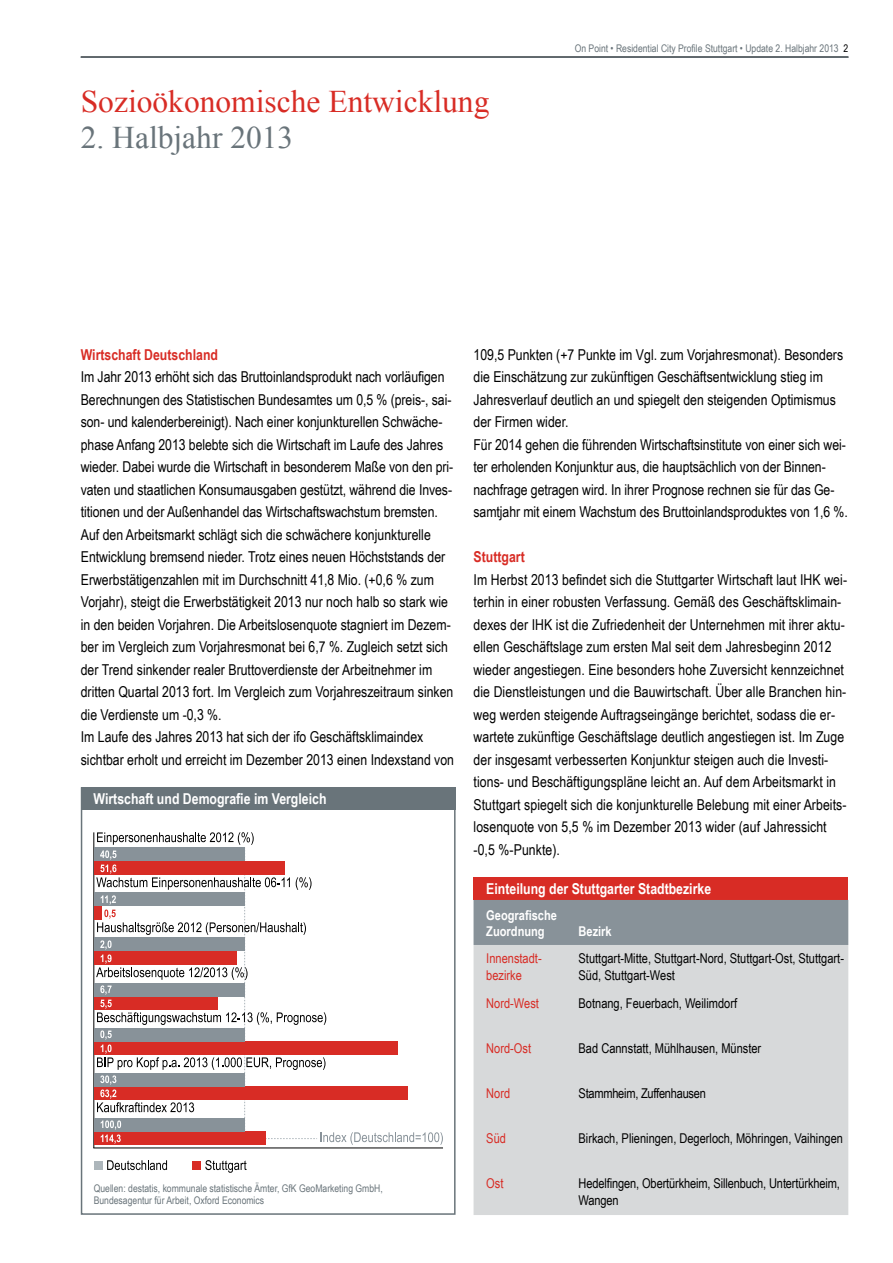
<style>
.page{position:relative;width:893px;height:1263px;background:#fff}
.page>*{position:absolute;margin:0;border:0;box-sizing:border-box;transform-origin:0 0}
.t1{font:31.5px "Times New Roman";color:#d82c25}
.t2{font:31.5px "Times New Roman";color:#69747a}
.t3{font:15px/22.5px "Arial Narrow";color:#000}
.t4{font:700 15px "Arial Narrow";color:#fff}
.t5{font:700 15px "Arial Narrow";color:#d82c25}
.t6{font:13.5px/16.2px "Arial Narrow";color:#000}
.t7{font:13.5px/16.2px "Arial Narrow";color:#d82c25}
.t8{font:700 13.5px/16.2px "Arial Narrow";color:#fff}
.t9{font:13.5px "Arial Narrow";letter-spacing:-.02em;color:#000}
.t10{font:10.5px/11.2px "Arial Narrow";color:#69747a}
.s1{color:#000}
</style>
<div class="page">
<hr style="left:81px;top:56px;width:767px;height:2px;background:#69747a">
<div style="left:474px;top:877px;width:374px;height:23px;background:#d82c25"></div>
<div style="left:474px;top:900px;width:374px;height:45px;background:#889299"></div>
<div style="left:474px;top:945px;width:374px;height:270px;background:#d7d9da"></div>
<div style="left:81px;top:787px;width:375px;height:23px;background:#69747a"></div>
<div style="left:81px;top:787px;width:375px;height:428px;border:2px solid #69747a"></div>
<hr style="left:94px;top:1147px;width:348px;height:1px;background:#000">
<hr style="left:93px;top:832px;width:1px;height:316px;background:#000">
<div style="left:94px;top:996px;width:123px;height:14px;background:#d82c25"></div>
<div style="left:94px;top:906px;width:8px;height:14px;background:#d82c25"></div>
<div style="left:94px;top:1118px;width:150px;height:13px;background:#889299"></div>
<div style="left:94px;top:1073px;width:150px;height:13px;background:#889299"></div>
<div style="left:94px;top:1028px;width:150px;height:13px;background:#889299"></div>
<div style="left:94px;top:983px;width:150px;height:13px;background:#889299"></div>
<div style="left:94px;top:938px;width:150px;height:13px;background:#889299"></div>
<div style="left:94px;top:893px;width:150px;height:13px;background:#889299"></div>
<svg style="left:107px;top:1160px;width:60px;height:10px"></svg>
<svg style="left:205px;top:1160px;width:42px;height:13px"></svg>
<div style="left:192px;top:1162px;width:9px;height:8px;background:#d82c25"></div>
<div style="left:94px;top:1162px;width:8px;height:8px;background:#adb6bb"></div>
<svg style="left:96px;top:832px;width:347px;height:313px"></svg>
<h1 class="t1" style="left:81px;top:80px;width:410px">Sozioökonomische Entwicklung</h1>
<h1 class="t2" style="left:81px;top:116px;width:214px">2. Halbjahr 2013</h1>
<p class="t10" style="left:575px;top:43px;width:275px">On Point • Residential City Profile Stuttgart • Update 2. Halbjahr 2013 <span class="s1">2</span></p>
<p class="t5" style="left:81px;top:346px;width:139px">Wirtschaft Deutschland</p>
<p class="t3" style="left:81px;top:365px;width:375px">Im Jahr 2013 erhöht sich das Bruttoinlandsprodukt nach vorläufigen Berechnungen des Statistischen Bundesamtes um 0,5 % (preis-, sai&shy;son- und kalenderbereinigt). Nach einer konjunkturellen Schwäche&shy;phase Anfang 2013 belebte sich die Wirtschaft im Laufe des Jahres wieder. Dabei wurde die Wirtschaft in besonderem Maße von den pri&shy;vaten und staatlichen Konsumausgaben gestützt, während die Inves&shy;titionen und der Außenhandel das Wirtschaftswachstum bremsten.<br>Auf den Arbeitsmarkt schlägt sich die schwächere konjunkturelle Entwicklung bremsend nieder. Trotz eines neuen Höchststands der Erwerbstätigenzahlen mit im Durchschnitt 41,8 Mio. (+0,6 % zum Vorjahr), steigt die Erwerbstätigkeit 2013 nur noch halb so stark wie in den beiden Vorjahren. Die Arbeitslosenquote stagniert im Dezem&shy;ber im Vergleich zum Vorjahresmonat bei 6,7 %. Zugleich setzt sich der Trend sinkender realer Bruttoverdienste der Arbeitnehmer im dritten Quartal 2013 fort. Im Vergleich zum Vorjahreszeitraum sinken die Verdienste um -0,3 %.<br>Im Laufe des Jahres 2013 hat sich der ifo Geschäftsklimaindex sichtbar erholt und erreicht im Dezember 2013 einen Indexstand von</p>
<p class="t4" style="left:94px;top:790px;width:234px">Wirtschaft und Demografie im Vergleich</p>
<p class="t10" style="left:94px;top:1182px;width:291px">Quellen: destatis, kommunale statistische Ämter, GfK GeoMarketing GmbH,<br>Bundesagentur für Arbeit, Oxford Economics</p>
<p class="t3" style="left:474px;top:343px;width:376px">109,5 Punkten (+7 Punkte im Vgl. zum Vorjahresmonat). Besonders die Einschätzung zur zukünftigen Geschäftsentwicklung stieg im Jahresverlauf deutlich an und spiegelt den steigenden Optimismus der Firmen wider.<br>Für 2014 gehen die führenden Wirtschaftsinstitute von einer sich wei&shy;ter erholenden Konjunktur aus, die hauptsächlich von der Binnen&shy;nachfrage getragen wird. In ihrer Prognose rechnen sie für das Ge&shy;samtjahr mit einem Wachstum des Bruttoinlandsproduktes von 1,6 %.</p>
<p class="t5" style="left:474px;top:548px;width:53px">Stuttgart</p>
<p class="t3" style="left:474px;top:568px;width:375px">Im Herbst 2013 befindet sich die Stuttgarter Wirtschaft laut IHK wei&shy;terhin in einer robusten Verfassung. Gemäß des Geschäftsklimain&shy;dexes der IHK ist die Zufriedenheit der Unternehmen mit ihrer aktu&shy;ellen Geschäftslage zum ersten Mal seit dem Jahresbeginn 2012 wieder angestiegen. Eine besonders hohe Zuversicht kennzeichnet die Dienstleistungen und die Bauwirtschaft. Über alle Branchen hin&shy;weg werden steigende Auftragseingänge berichtet, sodass die er&shy;wartete zukünftige Geschäftslage deutlich angestiegen ist. Im Zuge der insgesamt verbesserten Konjunktur steigen auch die Investi&shy;tions- und Beschäftigungspläne leicht an. Auf dem Arbeitsmarkt in Stuttgart spiegelt sich die konjunkturelle Belebung mit einer Arbeits&shy;losenquote von 5,5 % im Dezember 2013 wider (auf Jahressicht -0,5 %-Punkte).</p>
<p class="t4" style="left:486px;top:880px;width:226px">Einteilung der Stuttgarter Stadtbezirke</p>
<p class="t8" style="left:486px;top:907px;width:72px">Geografische<br>Zuordnung</p>
<p class="t8" style="left:579px;top:923px;width:35px">Bezirk</p>
<p class="t7" style="left:486px;top:950px;width:57px">Innenstadt&shy;bezirke</p>
<p class="t6" style="left:579px;top:950px;width:267px">Stuttgart-Mitte, Stuttgart-Nord, Stuttgart-Ost, Stuttgart-<br>Süd, Stuttgart-West</p>
<p class="t7" style="left:486px;top:995px;width:54px">Nord-West</p>
<p class="t6" style="left:579px;top:995px;width:160px">Botnang, Feuerbach, Weilimdorf</p>
<p class="t7" style="left:486px;top:1040px;width:46px">Nord-Ost</p>
<p class="t6" style="left:579px;top:1040px;width:184px">Bad Cannstatt, Mühlhausen, Münster</p>
<p class="t7" style="left:486px;top:1085px;width:25px">Nord</p>
<p class="t9" style="left:579px;top:1084px;width:129px">Stammheim, Zuffenhausen</p>
<p class="t7" style="left:486px;top:1130px;width:21px">Süd</p>
<p class="t6" style="left:579px;top:1130px;width:266px">Birkach, Plieningen, Degerloch, Möhringen, Vaihingen</p>
<p class="t7" style="left:486px;top:1175px;width:19px">Ost</p>
<p class="t6" style="left:579px;top:1175px;width:263px">Hedelfingen, Obertürkheim, Sillenbuch, Untertürkheim,<br>Wangen</p>
</div>
